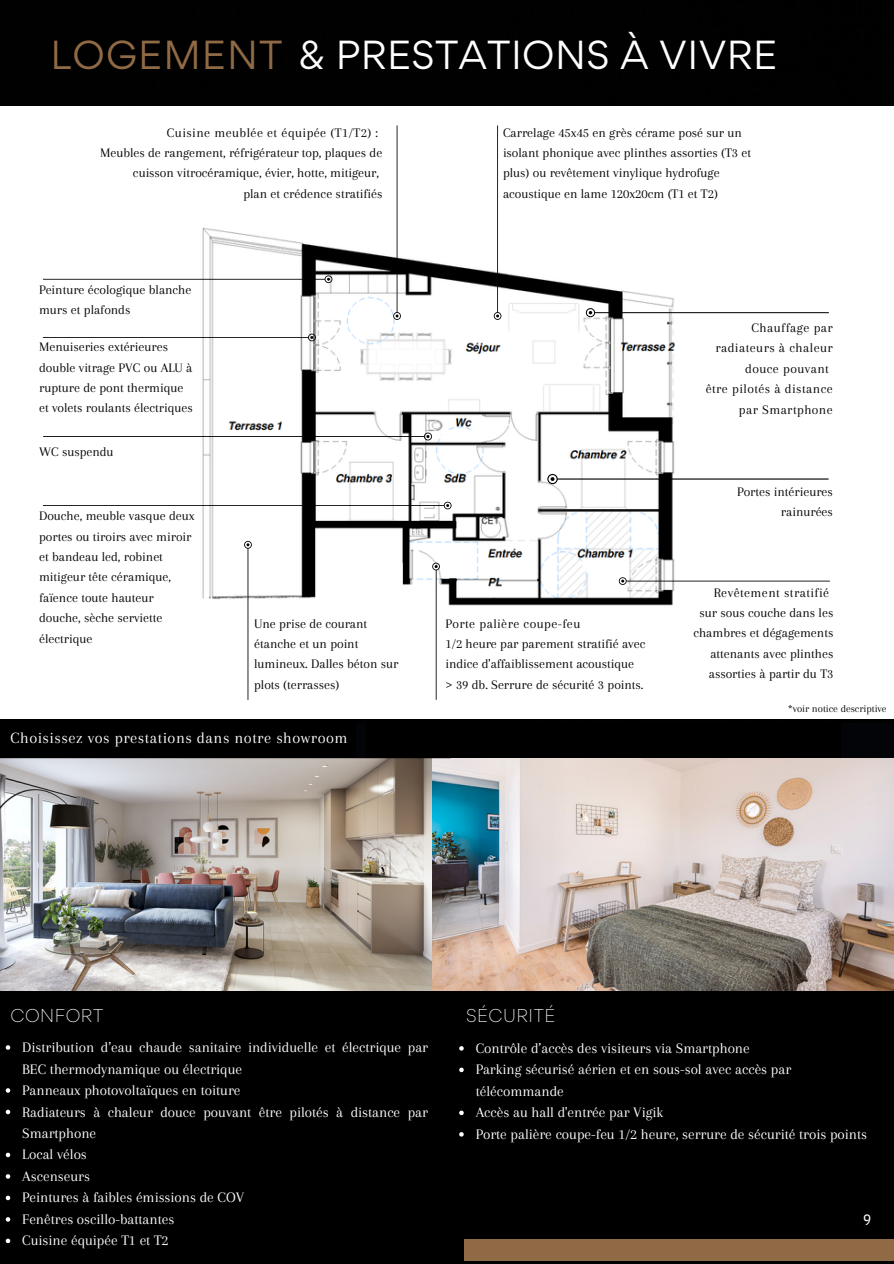
<style>
.page{position:relative;width:894px;height:1264px;background:#fff}
.page>*{position:absolute;margin:0;border:0;box-sizing:border-box;transform-origin:0 0}
.t1{font:36.15px "Gordita";letter-spacing:.01em;color:#fff}
.t2{font:300 16.5px "Gordita";letter-spacing:.03em;color:#fff}
.t3{font:16.35px "Arapey";letter-spacing:.03em;color:#fff}
.t4{font:15px/21.5px "Arapey";color:#fff}
.t5{font:15px "IBM Plex Sans Cond";color:#fff}
.t6{font:13.5px/20.4px "Arapey";color:#000}
.t7{font:13.5px/20.4px "Arapey";letter-spacing:.03em;color:#000;text-align:right}
.t8{font:10.65px "Arapey";color:#000}
.s1{color:#906a45}
</style>
<div class="page">
<div style="left:0;top:724px;width:893px;height:539px;background:#000"></div>
<div style="left:0;top:721px;width:539px;height:541px;background:#000"></div>
<img style="left:0;top:758px;width:893px;height:232px">
<img style="left:202px;top:227px;width:472px;height:379px">
<svg style="left:244px;top:541px;width:8px;height:159px"></svg>
<svg style="left:43px;top:333px;width:273px;height:8px"></svg>
<svg style="left:43px;top:275px;width:289px;height:8px"></svg>
<svg style="left:393px;top:125px;width:8px;height:195px"></svg>
<svg style="left:43px;top:432px;width:389px;height:8px"></svg>
<svg style="left:432px;top:562px;width:8px;height:137px"></svg>
<svg style="left:43px;top:501px;width:408px;height:8px"></svg>
<svg style="left:493px;top:125px;width:8px;height:195px"></svg>
<div style="left:356px;top:723px;width:537px;height:35px;background:#030407"></div>
<div style="left:366px;top:723px;width:474px;height:35px;background:#000"></div>
<div style="left:464px;top:1239px;width:428px;height:21px;background:#906a45"></div>
<svg style="left:618px;top:577px;width:211px;height:8px"></svg>
<svg style="left:585px;top:308px;width:243px;height:9px"></svg>
<div style="left:0;top:0;width:893px;height:105px;background:#010101"></div>
<svg style="left:6px;top:1045px;width:4px;height:4px"></svg>
<svg style="left:6px;top:1088px;width:4px;height:4px"></svg>
<svg style="left:6px;top:1109px;width:4px;height:5px"></svg>
<svg style="left:6px;top:1152px;width:4px;height:5px"></svg>
<svg style="left:6px;top:1174px;width:4px;height:4px"></svg>
<svg style="left:6px;top:1195px;width:4px;height:5px"></svg>
<svg style="left:6px;top:1217px;width:4px;height:4px"></svg>
<svg style="left:6px;top:1238px;width:4px;height:5px"></svg>
<svg style="left:459px;top:1046px;width:4px;height:4px"></svg>
<svg style="left:459px;top:1067px;width:4px;height:5px"></svg>
<svg style="left:459px;top:1110px;width:4px;height:5px"></svg>
<svg style="left:459px;top:1132px;width:4px;height:4px"></svg>
<svg style="left:547px;top:474px;width:281px;height:10px"></svg>
<h1 class="t1" style="left:50px;top:39px;width:728px"><span class="s1">LOGEMENT</span> &amp; PRESTATIONS À VIVRE</h1>
<p class="t7" style="left:167px;top:122px;width:213px">Cuisine meublée et équipée (T1/T2) :</p>
<p class="t6" style="left:100px;top:143px;width:284px">Meubles de rangement, réfrigérateur top, plaques de</p>
<p class="t6" style="left:133px;top:163px;width:247px">cuisson vitrocéramique, évier, hotte, mitigeur,</p>
<p class="t6" style="left:243px;top:183px;width:140px">plan et crédence stratifiés</p>
<p class="t6" style="left:39px;top:279px;width:154px">Peinture écologique blanche murs et plafonds</p>
<p class="t6" style="left:39px;top:337px;width:155px">Menuiseries extérieures double vitrage PVC ou ALU à rupture de pont thermique et volets roulants électriques</p>
<p class="t6" style="left:39px;top:441px;width:76px">WC suspendu</p>
<p class="t6" style="left:503px;top:122px;width:249px">Carrelage 45x45 en grès cérame posé sur un isolant phonique avec plinthes assorties (T3 et plus) ou revêtement vinylique hydrofuge acoustique en lame 120x20cm (T1 et T2)</p>
<p class="t7" style="left:705px;top:317px;width:128px">Chauffage par radiateurs à chaleur douce pouvant<br>être pilotés à distance par Smartphone</p>
<p class="t6" style="left:39px;top:506px;width:157px">Douche, meuble vasque deux portes ou tiroirs avec miroir et bandeau led, robinet mitigeur tête céramique, faïence toute hauteur douche, sèche serviette électrique</p>
<p class="t6" style="left:254px;top:613px;width:146px">Une prise de courant étanche et un point lumineux. Dalles béton sur plots (terrasses)</p>
<p class="t6" style="left:445px;top:613px;width:201px">Porte palière coupe-feu<br>1/2 heure par parement stratifié avec indice d'affaiblissement acoustique<br>&gt; 39 db. Serrure de sécurité 3 points.</p>
<p class="t3" style="left:11px;top:728px;width:338px">Choisissez vos prestations dans notre showroom</p>
<p class="t6" style="left:737px;top:481px;width:97px;text-align:right">Portes intérieures rainurées</p>
<p class="t7" style="left:713px;top:582px;width:117px">Revêtement stratifié</p>
<p class="t6" style="left:699px;top:602px;width:135px">sur sous couche dans les</p>
<p class="t6" style="left:693px;top:623px;width:141px">chambres et dégagements</p>
<p class="t6" style="left:710px;top:643px;width:124px">attenants avec plinthes</p>
<p class="t6" style="left:708px;top:663px;width:126px">assorties à partir du T3</p>
<p class="t8" style="left:788px;top:703px;width:100px">*voir notice descriptive</p>
<p class="t2" style="left:11px;top:1008px;width:94px">CONFORT</p>
<p class="t2" style="left:466px;top:1008px;width:90px">SÉCURITÉ</p>
<p class="t4" style="left:22px;top:1036px;width:407px">Distribution d’eau chaude sanitaire individuelle et électrique par BEC thermodynamique ou électrique<br>Panneaux photovoltaïques en toiture<br>Radiateurs à chaleur douce pouvant être pilotés à distance par Smartphone<br>Local vélos<br>Ascenseurs<br>Peintures à faibles émissions de COV<br>Fenêtres oscillo-battantes<br>Cuisine équipée T1 et T2</p>
<p class="t4" style="left:475px;top:1037px;width:393px">Contrôle d’accès des visiteurs via Smartphone<br>Parking sécurisé aérien et en sous-sol avec accès par télécommande<br>Accès au hall d'entrée par Vigik<br>Porte palière coupe-feu 1/2 heure, serrure de sécurité trois points</p>
<p class="t5" style="left:863px;top:1209px;width:10px">9</p>
</div>
